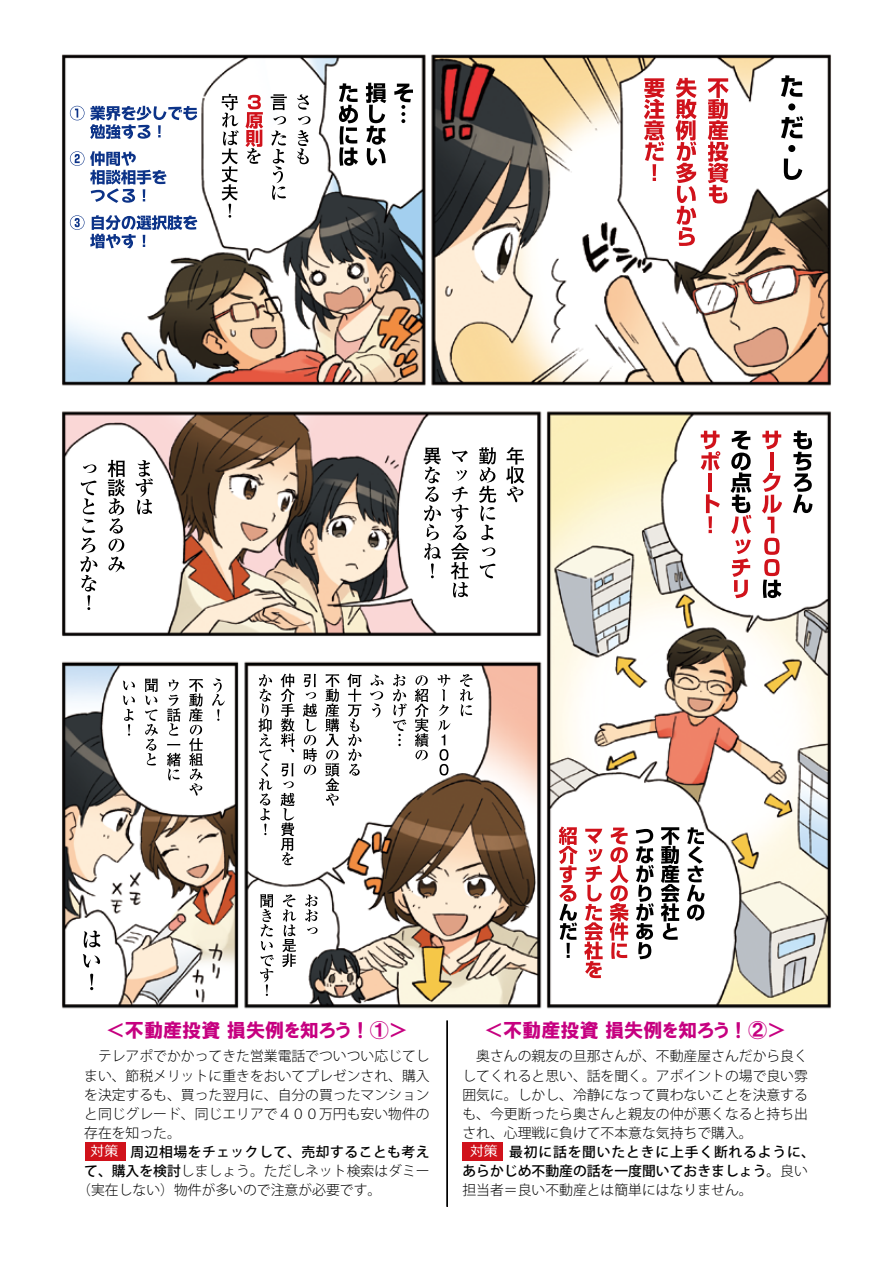
<style>
.page{position:relative;width:893px;height:1263px;background:#fff}
.page>*{position:absolute;margin:0;border:0;box-sizing:border-box;transform-origin:0 0}
.t1{font:19.2px "HGP Soei Kakugothic UB";color:#c60080}
.t2{font:300 13.8px/19.2px "Koz Go Pr 6 N";color:#000;text-align:justify}
.t3{font:500 13.8px "Koz Go Pr 6 N";letter-spacing:.035em;color:#000}
.t4{font:13.8px "Meiryo";color:#fff}
.s1{font-family:"HGP Gothic M";font-weight:400;color:#fff}
.s2{font-weight:500}
</style>
<div class="page">
<img style="left:62px;top:54px;width:769px;height:1153px">
<svg style="left:781px;top:75px;width:21px;height:22px"></svg>
<div style="left:788px;top:103px;width:7px;height:7px;background:#000;border-radius:50%"></div>
<svg style="left:781px;top:116px;width:22px;height:22px"></svg>
<div style="left:788px;top:145px;width:7px;height:7px;background:#000;border-radius:50%"></div>
<svg style="left:784px;top:159px;width:18px;height:21px"></svg>
<svg style="left:394px;top:84px;width:19px;height:39px"></svg>
<svg style="left:366px;top:83px;width:20px;height:82px"></svg>
<svg style="left:339px;top:83px;width:19px;height:83px"></svg>
<svg style="left:708px;top:78px;width:20px;height:125px"></svg>
<svg style="left:676px;top:78px;width:21px;height:168px"></svg>
<svg style="left:644px;top:78px;width:20px;height:103px"></svg>
<svg style="left:297px;top:94px;width:12px;height:16px"></svg>
<svg style="left:298px;top:116px;width:12px;height:8px"></svg>
<svg style="left:297px;top:130px;width:12px;height:34px"></svg>
<svg style="left:271px;top:94px;width:16px;height:16px"></svg>
<svg style="left:274px;top:116px;width:12px;height:8px"></svg>
<svg style="left:271px;top:131px;width:15px;height:69px"></svg>
<svg style="left:245px;top:95px;width:18px;height:69px"></svg>
<svg style="left:222px;top:94px;width:17px;height:124px"></svg>
<svg style="left:70px;top:106px;width:127px;height:33px"></svg>
<svg style="left:70px;top:151px;width:97px;height:52px"></svg>
<svg style="left:70px;top:215px;width:127px;height:33px"></svg>
<svg style="left:793px;top:431px;width:19px;height:82px"></svg>
<svg style="left:762px;top:431px;width:19px;height:18px"></svg>
<hr style="left:770px;top:452px;width:4px;height:18px;background:#d0121b">
<svg style="left:762px;top:473px;width:20px;height:125px"></svg>
<svg style="left:730px;top:431px;width:21px;height:167px"></svg>
<svg style="left:701px;top:431px;width:19px;height:39px"></svg>
<hr style="left:708px;top:473px;width:4px;height:19px;background:#d0121b">
<svg style="left:706px;top:494px;width:14px;height:19px"></svg>
<svg style="left:708px;top:516px;width:4px;height:12px"></svg>
<svg style="left:687px;top:827px;width:17px;height:94px"></svg>
<svg style="left:661px;top:827px;width:19px;height:113px"></svg>
<svg style="left:636px;top:829px;width:18px;height:130px"></svg>
<svg style="left:610px;top:827px;width:19px;height:132px"></svg>
<svg style="left:584px;top:829px;width:19px;height:149px"></svg>
<svg style="left:559px;top:827px;width:19px;height:131px"></svg>
<svg style="left:506px;top:447px;width:19px;height:55px"></svg>
<svg style="left:479px;top:447px;width:17px;height:93px"></svg>
<svg style="left:482px;top:547px;width:13px;height:9px"></svg>
<svg style="left:480px;top:564px;width:15px;height:14px"></svg>
<svg style="left:452px;top:451px;width:16px;height:11px"></svg>
<svg style="left:451px;top:470px;width:18px;height:127px"></svg>
<svg style="left:424px;top:448px;width:17px;height:130px"></svg>
<svg style="left:136px;top:460px;width:17px;height:54px"></svg>
<svg style="left:108px;top:460px;width:17px;height:73px"></svg>
<svg style="left:109px;top:539px;width:16px;height:33px"></svg>
<svg style="left:83px;top:464px;width:13px;height:9px"></svg>
<svg style="left:81px;top:481px;width:16px;height:129px"></svg>
<svg style="left:460px;top:674px;width:13px;height:42px"></svg>
<svg style="left:438px;top:674px;width:12px;height:101px"></svg>
<svg style="left:415px;top:675px;width:14px;height:85px"></svg>
<svg style="left:393px;top:674px;width:14px;height:72px"></svg>
<svg style="left:370px;top:674px;width:14px;height:43px"></svg>
<svg style="left:347px;top:674px;width:14px;height:102px"></svg>
<svg style="left:325px;top:674px;width:15px;height:132px"></svg>
<svg style="left:303px;top:674px;width:14px;height:101px"></svg>
<svg style="left:281px;top:674px;width:14px;height:78px"></svg>
<svg style="left:280px;top:763px;width:15px;height:102px"></svg>
<svg style="left:259px;top:674px;width:13px;height:161px"></svg>
<svg style="left:305px;top:894px;width:13px;height:40px"></svg>
<svg style="left:282px;top:894px;width:14px;height:73px"></svg>
<svg style="left:260px;top:894px;width:14px;height:102px"></svg>
<svg style="left:212px;top:678px;width:13px;height:43px"></svg>
<svg style="left:189px;top:679px;width:14px;height:117px"></svg>
<svg style="left:167px;top:679px;width:13px;height:57px"></svg>
<svg style="left:167px;top:744px;width:13px;height:1px"></svg>
<svg style="left:167px;top:753px;width:14px;height:27px"></svg>
<svg style="left:145px;top:679px;width:13px;height:86px"></svg>
<svg style="left:123px;top:681px;width:12px;height:55px"></svg>
<svg style="left:84px;top:930px;width:16px;height:18px"></svg>
<svg style="left:83px;top:954px;width:17px;height:13px"></svg>
<svg style="left:90px;top:974px;width:3px;height:16px"></svg>
<div style="left:85px;top:1142px;width:41px;height:18px;background:#d0121b"></div>
<div style="left:463px;top:1142px;width:40px;height:18px;background:#d0121b"></div>
<div style="left:447px;top:1020px;width:1px;height:186px;border:1px solid #000"></div>
<h1 class="t1" style="left:106px;top:1020px;width:304px">＜不動産投資損失例を知ろう!1&lt;</h1>
<p class="t2" style="left:84px;top:1047px;width:347px">　テレアポでかかってきた営業電話でついつい応じてしまい、節税メリットに重きをおいてプレゼンされ、購入を決定するも、買った翌月に、自分の買ったマンションと同じグレード、同じエリアで４００万円も安い物件の存在を知った。</p>
<p class="t3" style="left:93px;top:1144px;width:338px"><span class="s1">　　　　</span>周辺相場をチェックして、売却することも考え</p>
<p class="t2" style="left:84px;top:1162px;width:347px"><span class="s2">て、購入を検討</span>しましょう。ただしネット検索はダミー</p>
<p class="t2" style="left:77px;top:1181px;width:306px">（実在しない）物件が多いので注意が必要です。</p>
<p class="t4" style="left:91px;top:1141px;width:29px">対策</p>
<h1 class="t1" style="left:484px;top:1020px;width:304px">＜不動産投資損失例を知ろう!2&lt;</h1>
<p class="t2" style="left:462px;top:1047px;width:354px;text-align:left;text-indent:14px">奥さんの親友の旦那さんが、不動産屋さんだから良くしてくれると思い、話を聞く。アポイントの場で良い雰囲気に。しかし、冷静になって買わないことを決意するも、今更断ったら奥さんと親友の仲が悪くなると持ち出され、心理戦に負けて不本意な気持ちで購入。<br>　　 　<span class="s2">最初に話を聞いたときに上手く断れるように、あらかじめ不動産の話を一度聞いておきましょう。</span>良い担当者＝良い不動産とは簡単にはなりません。</p>
<p class="t4" style="left:470px;top:1141px;width:29px">対策</p>
</div>
